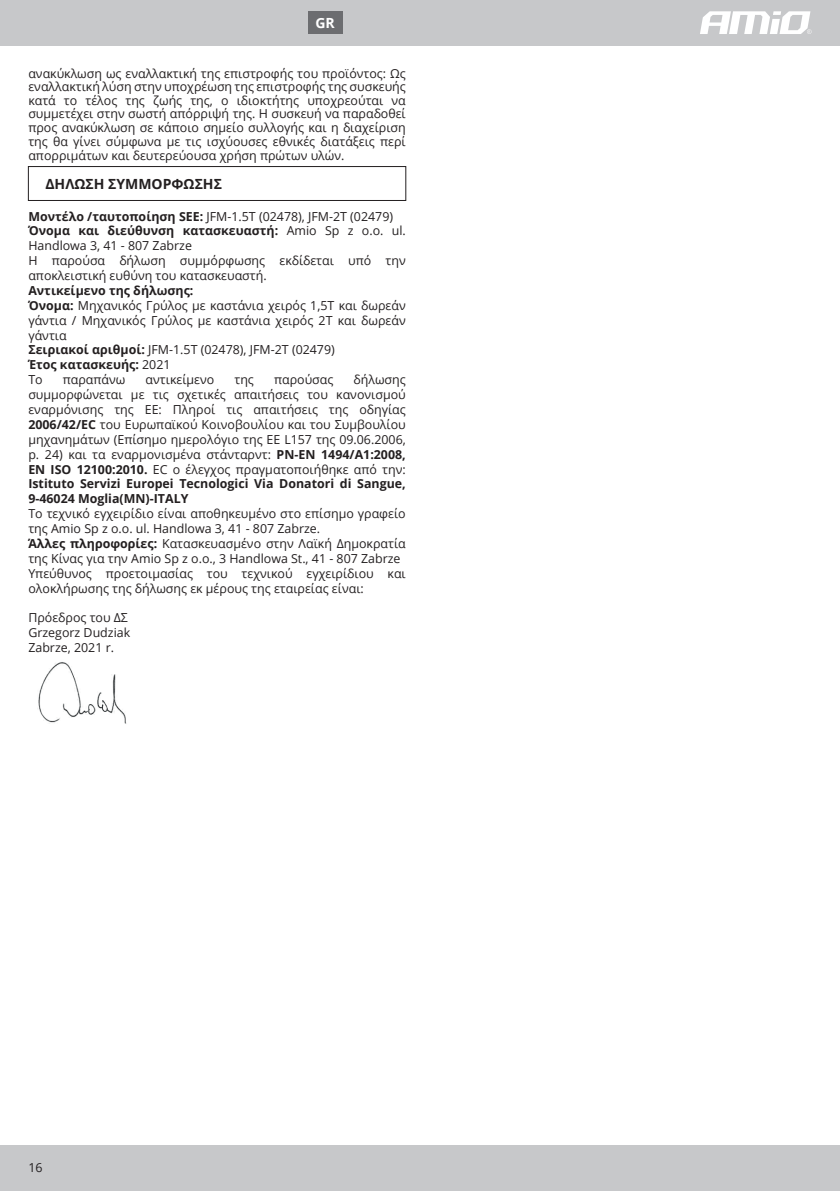
<style>
.page{position:relative;width:840px;height:1191px;background:#fff}
.page>*{position:absolute;margin:0;border:0;box-sizing:border-box;transform-origin:0 0}
.Nagłówek_ROZDZIAŁU{font:700 14px "Open Sans";color:#231f20}
.Jezyk_Ikona{font:700 14px "Open Sans";color:#fff}
.Tekst{font:12.4px/14.8px "Open Sans";color:#231f20}
.Tekst-2{font:700 12.4px "Open Sans";color:#231f20}
.s1{font-weight:700}
.s2{font-weight:400}
</style>
<div class="page">
<div style="left:0;top:0;width:839px;height:45px;background:#c7c8ca"></div>
<div style="left:0;top:1145px;width:839px;height:46px;background:#c7c8ca"></div>
<svg style="left:700px;top:11px;width:111px;height:23px"></svg>
<div style="left:28px;top:166px;width:378px;height:35px;border:1px solid #231f20"></div>
<img style="left:38px;top:662px;width:89px;height:62px">
<div style="left:308px;top:11px;width:34px;height:23px;background:#6c6d70"></div>
<p class="Jezyk_Ikona" style="left:315px;top:13px;width:21px">GR</p>
<p class="Tekst" style="left:28px;top:66px;width:379px;line-height:13.6px;text-align:justify">ανακύκλωση ως εναλλακτική της επιστροφής του προϊόντος: Ως εναλλακτική λύση στην υποχρέωση της επιστροφής της συσκευής κατά το τέλος της ζωής της, ο ιδιοκτήτης υποχρεούται να συμμετέχει στην σωστή απόρριψή της. Η συσκευή να παραδοθεί προς ανακύκλωση σε κάποιο σημείο συλλογής και η διαχείριση της θα γίνει σύμφωνα με τις ισχύουσες εθνικές διατάξεις περί</p>
<p class="Tekst" style="left:28px;top:148px;width:317px">απορριμάτων και δευτερεύουσα χρήση πρώτων υλών.</p>
<p class="Nagłówek_ROZDZIAŁU" style="left:45px;top:174px;width:178px">ΔΉΛΩΣΗ ΣΥΜΜΌΡΦΩΣΗΣ</p>
<p class="Tekst" style="left:28px;top:208px;width:366px"><span class="s1">Μοντέλο /ταυτοποίηση SEE:</span> JFM-1.5T (02478), JFM-2T (02479)</p>
<p class="Tekst" style="left:28px;top:223px;width:379px"><span class="s1">Όνομα και διεύθυνση κατασκευαστή:</span> Amio Sp z o.o. ul.<br>Handlowa 3, 41 - 807 Zabrze</p>
<p class="Tekst" style="left:28px;top:253px;width:379px">Η παρούσα δήλωση συμμόρφωσης εκδίδεται υπό την αποκλειστική ευθύνη του κατασκευαστή.</p>
<p class="Tekst-2" style="left:28px;top:282px;width:166px">Αντικείμενο της δήλωσης:</p>
<p class="Tekst" style="left:28px;top:297px;width:379px;text-align:justify"><span class="s1">Όνομα:</span> Μηχανικός Γρύλος με καστάνια χειρός 1,5Τ και δωρεάν γάντια / Μηχανικός Γρύλος με καστάνια χειρός 2Τ και δωρεάν γάντια</p>
<p class="Tekst" style="left:28px;top:342px;width:308px"><span class="s1">Σειριακοί αριθμοί:</span> JFM-1.5T (02478), JFM-2T (02479)</p>
<p class="Tekst-2" style="left:28px;top:356px;width:144px">Έτος κατασκευής: <span class="s2">2021</span></p>
<p class="Tekst" style="left:28px;top:372px;width:16px">Το</p>
<p class="Tekst" style="left:63px;top:372px;width:64px">παραπάνω</p>
<p class="Tekst" style="left:145px;top:372px;width:70px">αντικείμενο</p>
<p class="Tekst" style="left:234px;top:372px;width:21px">της</p>
<p class="Tekst" style="left:274px;top:372px;width:61px">παρούσας</p>
<p class="Tekst" style="left:28px;top:372px;width:379px;text-align:justify;text-indent:325px">δήλωσης συμμορφώνεται με τις σχετικές απαιτήσεις του κανονισμού εναρμόνισης της ΕΕ: Πληροί τις απαιτήσεις της οδηγίας <span class="s1">2006/42/EC</span> του Ευρωπαϊκού Κοινοβουλίου και του Συμβουλίου μηχανημάτων (Επίσημο ημερολόγιο της ΕΕ L157 της 09.06.2006, p. 24) και τα εναρμονισμένα στάνταρντ: <span class="s1">PN-EN 1494/A1:2008, EN ISO 12100:2010.</span> EC ο έλεγχος πραγματοποιήθηκε από την:<br><span class="s1">Istituto Servizi Europei Tecnologici Via Donatori di Sangue, 9-46024 Moglia(MN)-ITALY</span></p>
<p class="Tekst" style="left:28px;top:506px;width:379px">Το τεχνικό εγχειρίδιο είναι αποθηκευμένο στο επίσημο γραφείο της Amio Sp z o.o. ul. Handlowa 3, 41 - 807 Zabrze.</p>
<p class="Tekst" style="left:28px;top:536px;width:379px"><span class="s1">Άλλες πληροφορίες:</span> Κατασκευασμένο στην Λαϊκή Δημοκρατία της Κίνας για την Amio Sp z o.o., 3 Handlowa St., 41 - 807 Zabrze</p>
<p class="Tekst" style="left:28px;top:565px;width:379px">Υπεύθυνος προετοιμασίας του τεχνικού εγχειρίδιου και ολοκλήρωσης της δήλωσης εκ μέρους της εταιρείας είναι:</p>
<p class="Tekst" style="left:28px;top:610px;width:101px">Πρόεδρος του ΔΣ</p>
<p class="Tekst" style="left:28px;top:625px;width:103px">Grzegorz Dudziak</p>
<p class="Tekst" style="left:28px;top:640px;width:87px">Zabrze, 2021 r.</p>
<p class="Tekst" style="left:28px;top:1159px;width:16px">16</p>
</div>
